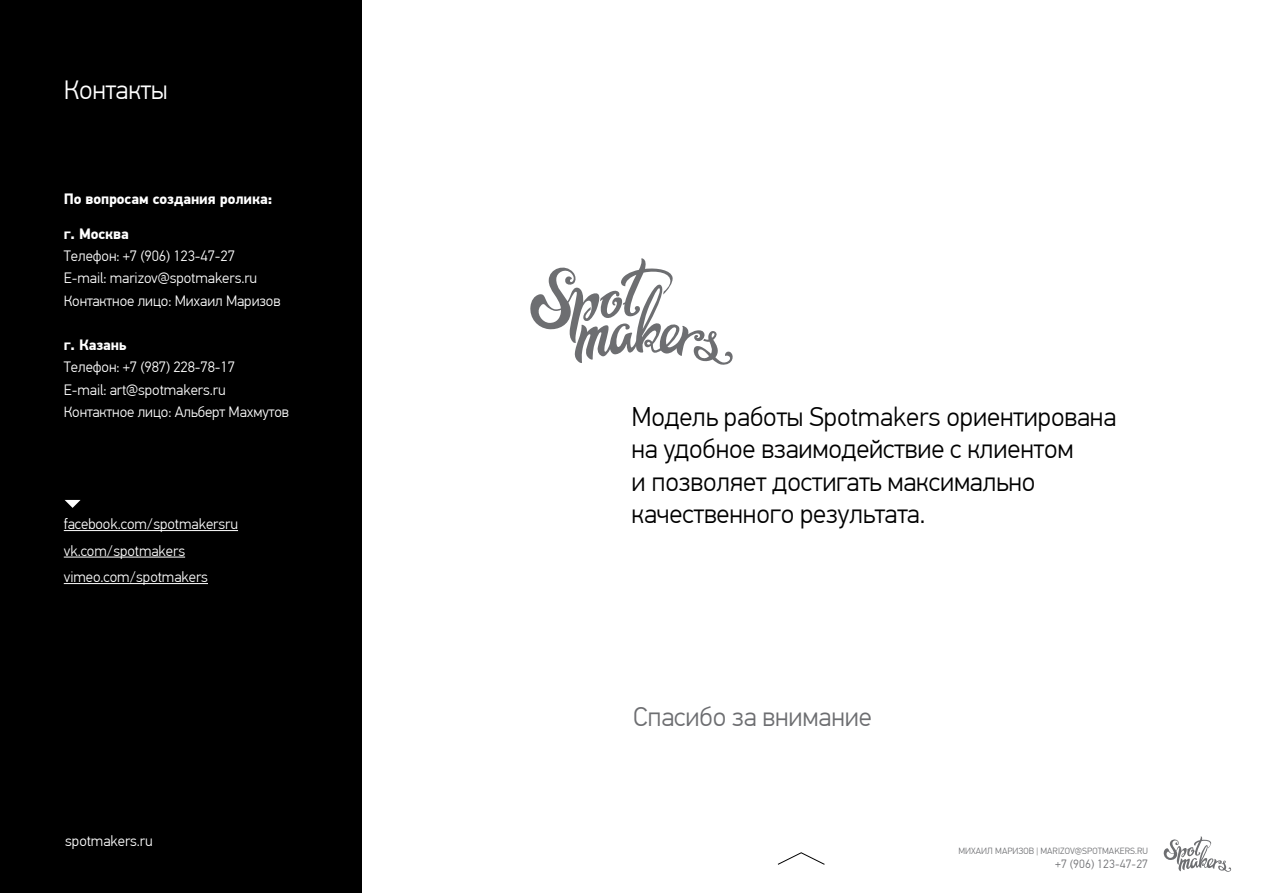
<style>
.page{position:relative;width:1263px;height:893px;background:#fff}
.page>*{position:absolute;margin:0;border:0;box-sizing:border-box;transform-origin:0 0}
.t1{font:300 27px/32.4px "PF Din Text Pro";letter-spacing:-.005em;color:#000}
.t2{font:300 27px "PF Din Text Pro";letter-spacing:-.005em;color:#6d6e71}
.t3{font:300 27px "PF Din Text Pro";letter-spacing:-.005em;color:#fff}
.t4{font:300 15px/22.2px "PF Din Text Pro";letter-spacing:-.005em;color:#fff}
.t5{font:700 15px "PF Din Text Pro";letter-spacing:-.005em;color:#fff}
.t6{font:300 12px "PF Din Text Pro";letter-spacing:.01em;color:#6d6e71}
.t7{font:300 9px "PF Din Text Pro";letter-spacing:.01em;color:#6d6e71}
</style>
<div class="page">
<div style="left:0;top:0;width:361px;height:893px;background:#000"></div>
<hr style="left:64px;top:530px;width:174px;height:1px;background:#fff">
<hr style="left:64px;top:557px;width:121px;height:1px;background:#fff">
<hr style="left:64px;top:583px;width:144px;height:1px;background:#fff">
<svg style="left:777px;top:852px;width:48px;height:13px"></svg>
<svg style="left:530px;top:258px;width:203px;height:107px"></svg>
<svg style="left:1163px;top:836px;width:69px;height:36px"></svg>
<svg style="left:65px;top:500px;width:16px;height:8px"></svg>
<h1 class="t3" style="left:64px;top:75px;width:106px">Контакты</h1>
<p class="t5" style="left:64px;top:190px;width:210px">По вопросам создания ролика:</p>
<p class="t5" style="left:64px;top:225px;width:66px">г. Москва</p>
<p class="t4" style="left:64px;top:245px;width:218px">Телефон: +7 (906) 123-47-27<br>E-mail: marizov@spotmakers.ru<br>Контактное лицо: Михаил Маризов</p>
<p class="t5" style="left:64px;top:336px;width:64px">г. Казань</p>
<p class="t4" style="left:64px;top:356px;width:227px">Телефон: +7 (987) 228-78-17<br>E-mail: art@spotmakers.ru<br>Контактное лицо: Альберт Махмутов</p>
<p class="t4" style="left:64px;top:511px;width:176px;line-height:26.5px">facebook.com/spotmakersru vk.com/spotmakers vimeo.com/spotmakers</p>
<p class="t4" style="left:65px;top:830px;width:89px">spotmakers.ru</p>
<h1 class="t1" style="left:631px;top:401px;width:486px">Модель работы Spotmakers ориентирована на удобное взаимодействие с клиентом<br>и позволяет достигать максимально качественного результата.</h1>
<h1 class="t2" style="left:633px;top:701px;width:240px">Спасибо за внимание</h1>
<p class="t7" style="left:958px;top:845px;width:191px">МИХАИЛ МАРИЗОВ | MARIZOV@SPOTMAKERS.RU</p>
<p class="t6" style="left:1055px;top:857px;width:94px">+7 (906) 123-47-27</p>
</div>
